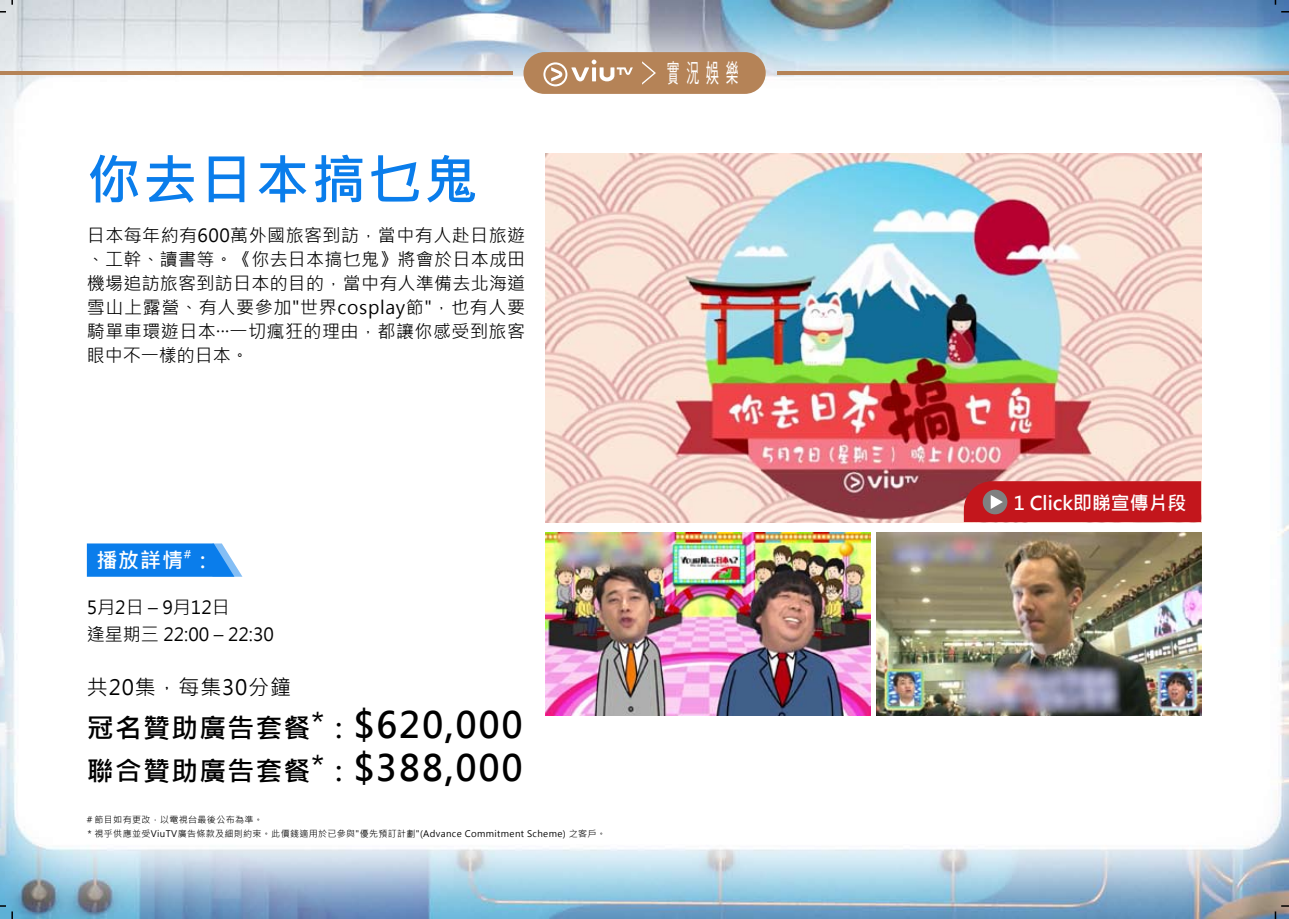
<style>
.page{position:relative;width:1289px;height:919px;background:#fff}
.page>*{position:absolute;margin:0;border:0;box-sizing:border-box;transform-origin:0 0}
.t1{font:700 54px "Microsoft Jheng Hei";letter-spacing:.04em;color:#0a7deb}
.t2{font:700 27px/43.2px "Microsoft Jheng Hei";letter-spacing:.04em;color:#000}
.t3{font:25.5px "DF Hei Std W5";color:#fff;scale:.5 1}
.t4{font:21px "Microsoft Jheng Hei";letter-spacing:.04em;color:#000}
.t5{font:700 21px "Microsoft Jheng Hei";color:#fff}
.t6{font:700 18.9px "Microsoft Jheng Hei";color:#fff}
.t7{font:18px/24px "Microsoft Jheng Hei";letter-spacing:.025em;color:#000;text-align:justify}
.t8{font:18px/27px "Microsoft Jheng Hei";color:#000}
.t9{font:9px/13.5px "Microsoft Jheng Hei";letter-spacing:.04em;color:#000}
.s1{font-size:36px}
</style>
<div class="page">
<img style="left:0;top:0;width:1288px;height:918px">
<svg style="left:0;top:905px;width:13px;height:13px"></svg>
<svg style="left:1274px;top:905px;width:14px;height:13px"></svg>
<svg style="left:0;top:11px;width:6px;height:2px"></svg>
<svg style="left:1281px;top:11px;width:7px;height:2px"></svg>
<svg style="left:87px;top:543px;width:155px;height:33px;background:#238aed"></svg>
<div style="left:523px;top:52px;width:242px;height:42px;background:#b58357;border-radius:21px"></div>
<hr style="left:0;top:71px;width:512px;height:4px;background:#b58357">
<hr style="left:776px;top:71px;width:512px;height:4px;background:#b58357">
<svg style="left:543px;top:60px;width:89px;height:26px"></svg>
<svg style="left:642px;top:61px;width:14px;height:24px"></svg>
<img style="left:545px;top:154px;width:656px;height:368px">
<svg style="left:963px;top:481px;width:238px;height:41px;background:#c01e24"></svg>
<img style="left:876px;top:533px;width:325px;height:182px">
<img style="left:545px;top:533px;width:325px;height:182px">
<p class="t1" style="left:87px;top:146px;width:392px">你去日本搞乜鬼</p>
<p class="t7" style="left:87px;top:223px;width:440px">日本每年約有600萬外國旅客到訪，當中有人赴日旅遊、工幹、讀書等。《你去日本搞乜鬼》將會於日本成田機場追訪旅客到訪日本的目的，當中有人準備去北海道雪山上露營、有人要參加"世界cosplay節"，也有人要騎單車環遊日本...一切瘋狂的理由，都讓你感受到旅客眼中不一樣的日本。</p>
<p class="t3" style="left:666px;top:59px;width:146px">實況娛樂</p>
<p class="t5" style="left:96px;top:547px;width:118px">播放詳情<sup>#</sup>：</p>
<p class="t8" style="left:87px;top:593px;width:189px">5月2日 – 9月12日<br>逢星期三 22:00 – 22:30</p>
<p class="t4" style="left:87px;top:673px;width:206px">共20集，每集30分鐘</p>
<p class="t2" style="left:87px;top:706px;width:437px">冠名贊助廣告套餐*：<span class="s1">$620,000</span>聯合贊助廣告套餐*：<span class="s1">$388,000</span></p>
<p class="t9" style="left:85px;top:812px;width:522px">＃節目如有更改，以電視台最後公布為準。<br>＊視乎供應並受ViuTV廣告條款及細則約束。此價錢適用於已參與"優先預訂計劃"(Advance Commitment Scheme) 之客戶。</p>
<p class="t6" style="left:1013px;top:491px;width:174px">1 Click即睇宣傳片段</p>
</div>
